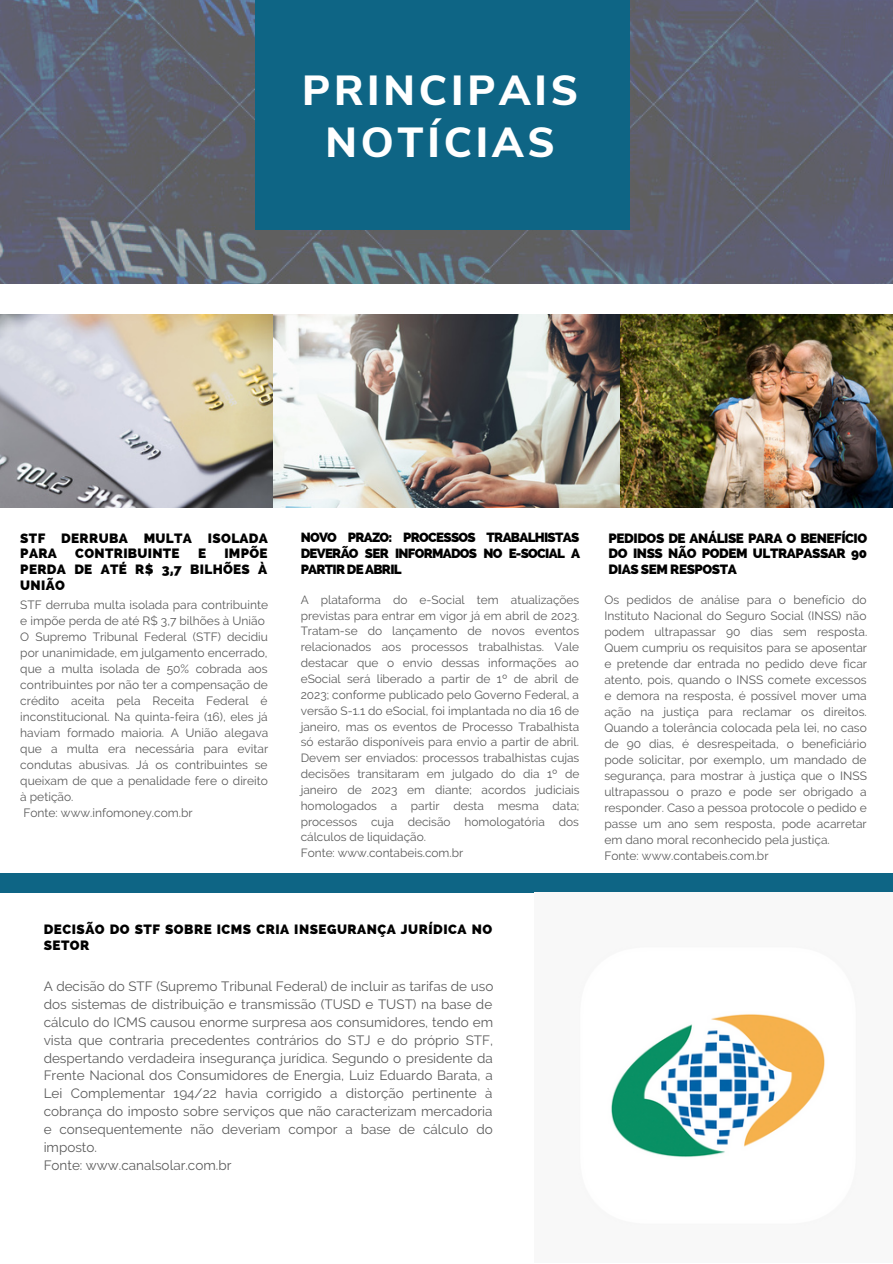
<style>
.page{position:relative;width:893px;height:1264px;background:#fff}
.page>*{position:absolute;margin:0;border:0;box-sizing:border-box;transform-origin:0 0}
.t1{font:800 42px/51.8px "Nunito Sans";letter-spacing:.09em;color:#fff;text-align:center}
.t2{font:13.5px/18px "Raleway";color:#000}
.t3{font:800 13.5px/15.8px "Raleway";letter-spacing:.025em;color:#000;text-align:justify}
.t4{font:800 13.35px/15.6px "Raleway";letter-spacing:-.055em;color:#000;text-align:justify}
.t5{font:12px/16px "Raleway";color:#000}
.t6{font:11.85px/15.9px "Raleway";color:#000}
</style>
<div class="page">
<img style="left:0;top:0;width:892px;height:283px">
<div style="left:256px;top:0;width:373px;height:230px;background:#0e6585"></div>
<div style="left:0;top:873px;width:892px;height:19px;background:#0e6585"></div>
<img style="left:0;top:315px;width:892px;height:192px">
<img style="left:611px;top:1014px;width:214px;height:144px">
<h1 class="t1" style="left:302px;top:65px;width:277px">PRINCIPAIS<br>NOTÍCIAS</h1>
<p class="t3" style="left:20px;top:530px;width:249px">STF DERRUBA MULTA ISOLADA<br>PARA</p>
<p class="t3" style="left:20px;top:545px;width:249px;text-indent:204px">IMPÕE PERDA DE ATÉ R$ 3,7 BILHÕES À UNIÃO</p>
<p class="t5" style="left:20px;top:597px;width:249px">STF derruba multa isolada para contribuinte e impõe perda de até R$ 3,7 bilhões à União O Supremo Tribunal Federal (STF) decidiu por unanimidade, em julgamento encerrado, que a multa isolada de 50% cobrada aos contribuintes por não ter a compensação de crédito aceita pela Receita Federal é inconstitucional. Na quinta-feira (16), eles já haviam formado maioria. A União alegava que a multa era necessária para evitar condutas abusivas. Já os contribuintes se queixam de que a penalidade fere o direito à petição.<br>Fonte: www.infomoney.com.br</p>
<p class="t3" style="left:75px;top:545px;width:106px">CONTRIBUINTE</p>
<p class="t3" style="left:198px;top:545px;width:10px">E</p>
<p class="t4" style="left:301px;top:530px;width:281px">NOVO PRAZO: PROCESSOS TRABALHISTAS DEVERÃO SER INFORMADOS NO E-SOCIAL A PARTIR DE ABRIL</p>
<p class="t6" style="left:301px;top:591px;width:280px">A plataforma do e-Social tem atualizações previstas para entrar em vigor já em abril de 2023.<br>Tratam-se do lançamento de novos eventos relacionados aos processos trabalhistas. Vale destacar que o envio dessas informações ao eSocial será liberado a partir de 1º de abril de 2023; conforme publicado pelo Governo Federal, a versão S-1.1 do eSocial, foi implantada no dia 16 de janeiro, mas os eventos de Processo Trabalhista só estarão disponíveis para envio a partir de abril.<br>Devem ser enviados: processos trabalhistas cujas decisões transitaram em julgado do dia 1º de janeiro de 2023 em diante; acordos judiciais homologados a partir desta mesma data; processos cuja decisão homologatória dos cálculos de liquidação.<br>Fonte: www.contabeis.com.br</p>
<p class="t3" style="left:608px;top:530px;width:260px">PEDIDOS DE ANÁLISE PARA O BENEFÍCIO DO INSS NÃO PODEM ULTRAPASSAR 90<br>DIAS SEM RESPOSTA</p>
<p class="t5" style="left:604px;top:591px;width:264px">Os pedidos de análise para o benefício do Instituto Nacional do Seguro Social (INSS) não podem ultrapassar 90 dias sem resposta.<br>Quem cumpriu os requisitos para se aposentar e pretende dar entrada no pedido deve ficar atento, pois, quando o INSS comete excessos e demora na resposta, é possível mover uma ação na justiça para reclamar os direitos.<br>Quando a tolerância colocada pela lei, no caso de 90 dias, é desrespeitada, o beneficiário pode solicitar, por exemplo, um mandado de segurança, para mostrar à justiça que o INSS ultrapassou o prazo e pode ser obrigado a responder. Caso a pessoa protocole o pedido e passe um ano sem resposta, pode acarretar em dano moral reconhecido pela justiça.<br>Fonte: www.contabeis.com.br</p>
<p class="t3" style="left:44px;top:921px;width:450px">DECISÃO DO STF SOBRE ICMS CRIA INSEGURANÇA JURÍDICA NO<br>SETOR</p>
<p class="t2" style="left:44px;top:976px;width:451px">A decisão do STF (Supremo Tribunal Federal) de incluir as tarifas de uso dos sistemas de distribuição e transmissão (TUSD e TUST) na base de cálculo do ICMS causou enorme surpresa aos consumidores, tendo em vista que contraria precedentes contrários do STJ e do próprio STF, despertando verdadeira insegurança jurídica. Segundo o presidente da Frente Nacional dos Consumidores de Energia, Luiz Eduardo Barata, a Lei Complementar 194/22 havia corrigido a distorção pertinente à cobrança do imposto sobre serviços que não caracterizam mercadoria e consequentemente não deveriam compor a base de cálculo do imposto.<br>Fonte: www.canalsolar.com.br</p>
</div>
